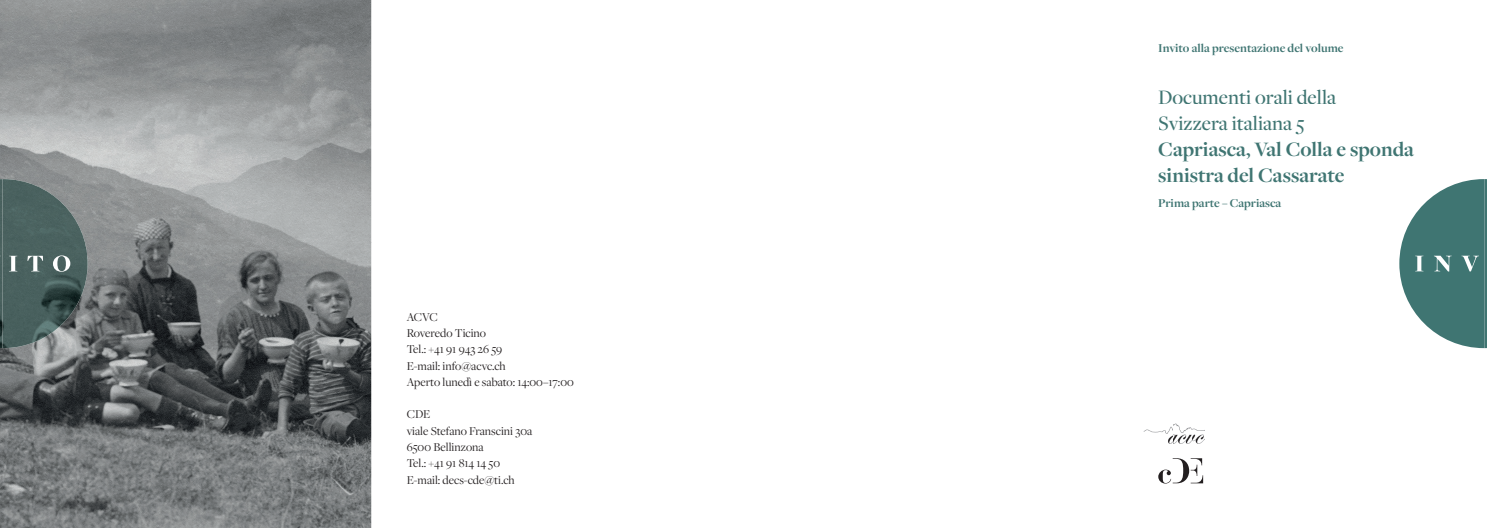
<style>
.page{position:relative;width:1487px;height:528px;background:#fff}
.page>*{position:absolute;margin:0;border:0;box-sizing:border-box;transform-origin:0 0}
.t1{font:700 21.25px/26.2px "Freight Disp Pro";color:#3f7572}
.t2{font:500 21.25px/26.2px "Freight Disp Pro";color:#3f7572}
.t3{font:12.5px/16.2px "Freight Disp Pro";color:#231f20}
.t4{font:700 12.5px "Freight Disp Pro";color:#3f7572}
</style>
<div class="page">
<img style="left:0;top:0;width:371px;height:242px">
<img style="left:0;top:348px;width:33px;height:179px">
<img style="left:76px;top:242px;width:295px;height:285px">
<img style="left:33px;top:348px;width:43px;height:179px">
<svg style="left:1158px;top:458px;width:45px;height:25px"></svg>
<img style="left:1143px;top:423px;width:60px;height:20px">
<img style="left:0;top:179px;width:88px;height:169px">
<svg style="left:0;top:255px;width:70px;height:16px"></svg>
<svg style="left:1399px;top:179px;width:87px;height:169px"></svg>
<p class="t3" style="left:406px;top:308px;width:169px">ACVC<br>Roveredo Ticino<br>Tel.: +41 91 943 26 59<br>E-mail: info@acvc.ch<br>Aperto lunedì e sabato: 14:00–17:00</p>
<p class="t3" style="left:406px;top:406px;width:127px">CDE<br>viale Stefano Franscini 30a<br>6500 Bellinzona<br>Tel.: +41 91 814 14 50<br>E-mail: decs-cde@ti.ch</p>
<p class="t4" style="left:1158px;top:40px;width:187px">Invito alla presentazione del volume</p>
<h1 class="t2" style="left:1158px;top:83px;width:179px">Documenti orali della<br>Svizzera italiana 5</h1>
<h1 class="t1" style="left:1158px;top:135px;width:257px">Capriasca, Val Colla e sponda sinistra del Cassarate</h1>
<p class="t4" style="left:1158px;top:195px;width:125px">Prima parte – Capriasca</p>
</div>
